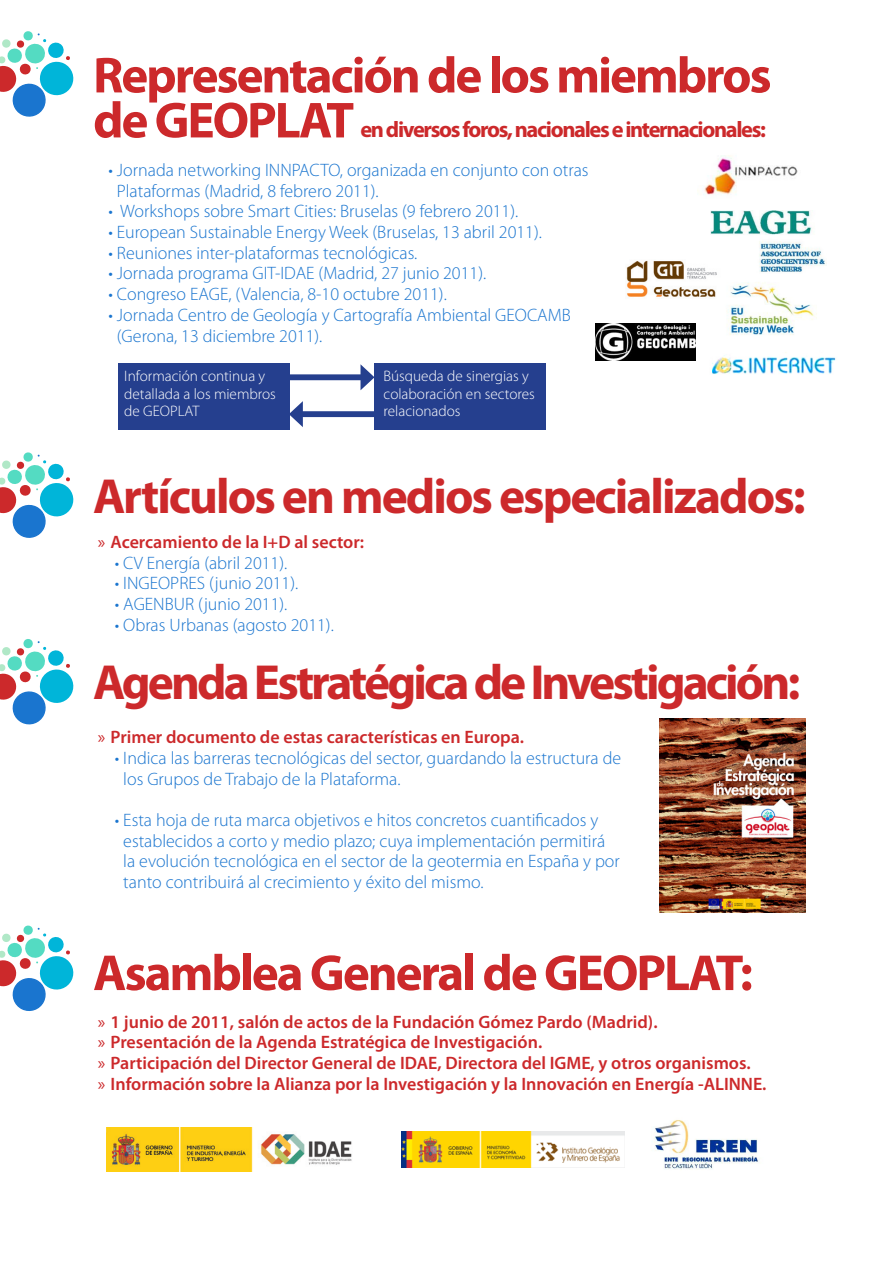
<style>
.page{position:relative;width:893px;height:1263px;background:#fff}
.page>*{position:absolute;margin:0;border:0;box-sizing:border-box;transform-origin:0 0}
.t1{font:700 51px/45px "Myriad Pro";letter-spacing:-.04em;color:#cc292b}
.t2{font:700 49.5px "Myriad Pro";letter-spacing:-.055em;color:#cc292b}
.t3{font:700 22.5px "Myriad Pro";letter-spacing:-.06em;color:#cc292b}
.Estilo_de_párrafo_3{font:300 18px/20.7px "Myriad Pro";color:#1a75cf}
.Estilo_de_párrafo_6{font:600 18px "Myriad Pro";color:#cc292b}
.Estilo_de_párrafo_3-2{font:300 15.15px/17.5px "Myriad Pro";color:#fff}
.s1{font-weight:400}
</style>
<div class="page">
<svg style="left:0;top:31px;width:74px;height:86px"></svg>
<svg style="left:0;top:452px;width:74px;height:86px"></svg>
<svg style="left:0;top:639px;width:74px;height:86px"></svg>
<svg style="left:0;top:925px;width:74px;height:86px"></svg>
<img style="left:659px;top:718px;width:147px;height:194px">
<div style="left:118px;top:363px;width:172px;height:67px;background:#253f8e"></div>
<div style="left:375px;top:363px;width:171px;height:67px;background:#253f8e"></div>
<div style="left:289px;top:374px;width:77px;height:6px;background:#253f8e"></div>
<svg style="left:360px;top:364px;width:14px;height:26px"></svg>
<div style="left:298px;top:411px;width:76px;height:6px;background:#253f8e"></div>
<svg style="left:290px;top:401px;width:13px;height:26px"></svg>
<img style="left:703px;top:155px;width:95px;height:40px">
<img style="left:727px;top:282px;width:90px;height:53px">
<img style="left:710px;top:210px;width:117px;height:62px">
<img style="left:595px;top:323px;width:101px;height:37px">
<img style="left:653px;top:1120px;width:106px;height:50px">
<img style="left:106px;top:1127px;width:246px;height:44px">
<img style="left:712px;top:352px;width:124px;height:22px">
<img style="left:626px;top:257px;width:95px;height:40px">
<img style="left:402px;top:1132px;width:223px;height:35px">
<p class="t1" style="left:93px;top:53px;width:680px">Representación de los miembros de GEOPLAT</p>
<p class="t3" style="left:360px;top:117px;width:407px">en diversos foros, nacionales e internacionales:</p>
<p class="Estilo_de_párrafo_3" style="left:117px;top:160px;width:473px;text-indent:-9px">• Jornada networking INNPACTO, organizada en conjunto con otras<br>Plataformas (Madrid, 8 febrero 2011).</p>
<p class="Estilo_de_párrafo_3" style="left:108px;top:201px;width:411px">• Workshops sobre Smart Cities: Bruselas (9 febrero 2011).</p>
<p class="Estilo_de_párrafo_3" style="left:108px;top:222px;width:435px">• European Sustainable Energy Week (Bruselas, 13 abril 2011).</p>
<p class="Estilo_de_párrafo_3" style="left:108px;top:243px;width:310px">• Reuniones inter-plataformas tecnológicas.</p>
<p class="Estilo_de_párrafo_3" style="left:108px;top:263px;width:379px">• Jornada programa GIT-IDAE (Madrid, 27 junio 2011).</p>
<p class="Estilo_de_párrafo_3" style="left:108px;top:284px;width:340px">• Congreso EAGE, (Valencia, 8-10 octubre 2011).</p>
<p class="Estilo_de_párrafo_3" style="left:117px;top:305px;width:455px;text-indent:-9px">• Jornada Centro de Geología y Cartografía Ambiental GEOCAMB (Gerona, 13 diciembre 2011).</p>
<p class="Estilo_de_párrafo_3-2" style="left:124px;top:367px;width:153px">Información continua y detallada a los miembros</p>
<p class="Estilo_de_párrafo_3-2" style="left:124px;top:402px;width:77px">de GEOPLAT</p>
<p class="Estilo_de_párrafo_3-2" style="left:384px;top:367px;width:153px">Búsqueda de sinergias y colaboración en sectores relacionados</p>
<p class="t2" style="left:93px;top:468px;width:714px">Artículos en medios especializados:</p>
<p class="Estilo_de_párrafo_6" style="left:98px;top:530px;width:268px"><span class="s1">»</span> Acercamiento de la I+D al sector:</p>
<p class="Estilo_de_párrafo_3" style="left:115px;top:552px;width:174px">• CV Energía (abril 2011).</p>
<p class="Estilo_de_párrafo_3" style="left:115px;top:573px;width:185px">• INGEOPRES (junio 2011).</p>
<p class="Estilo_de_párrafo_3" style="left:115px;top:594px;width:174px">• AGENBUR (junio 2011).</p>
<p class="Estilo_de_párrafo_3" style="left:115px;top:615px;width:220px">• Obras Urbanas (agosto 2011).</p>
<p class="t2" style="left:93px;top:654px;width:709px">Agenda Estratégica de Investigación:</p>
<p class="Estilo_de_párrafo_6" style="left:98px;top:726px;width:428px"><span class="s1">»</span> Primer documento de estas características en Europa.</p>
<p class="Estilo_de_párrafo_3" style="left:123px;top:748px;width:499px;text-indent:-9px">• Indica las barreras tecnológicas del sector, guardando la estructura de los Grupos de Trabajo de la Plataforma.</p>
<p class="Estilo_de_párrafo_3" style="left:123px;top:810px;width:498px;text-indent:-9px">• Esta hoja de ruta marca objetivos e hitos concretos cuantificados y establecidos a corto y medio plazo; cuya implementación permitirá la evolución tecnológica en el sector de la geotermia en España y por tanto contribuirá al crecimiento y éxito del mismo.</p>
<p class="t1" style="left:93px;top:951px;width:661px">Asamblea General de GEOPLAT:</p>
<p class="Estilo_de_párrafo_6" style="left:98px;top:1010px;width:561px"><span class="s1">»</span> 1 junio de 2011, salón de actos de la Fundación Gómez Pardo (Madrid).</p>
<p class="Estilo_de_párrafo_6" style="left:98px;top:1031px;width:446px"><span class="s1">»</span> Presentación de la Agenda Estratégica de Investigación.</p>
<p class="Estilo_de_párrafo_6" style="left:98px;top:1051px;width:654px"><span class="s1">»</span> Participación del Director General de IDAE, Directora del IGME, y otros organismos.</p>
<p class="Estilo_de_párrafo_6" style="left:98px;top:1072px;width:670px"><span class="s1">»</span> Información sobre la Alianza por la Investigación y la Innovación en Energía -ALINNE.</p>
</div>
